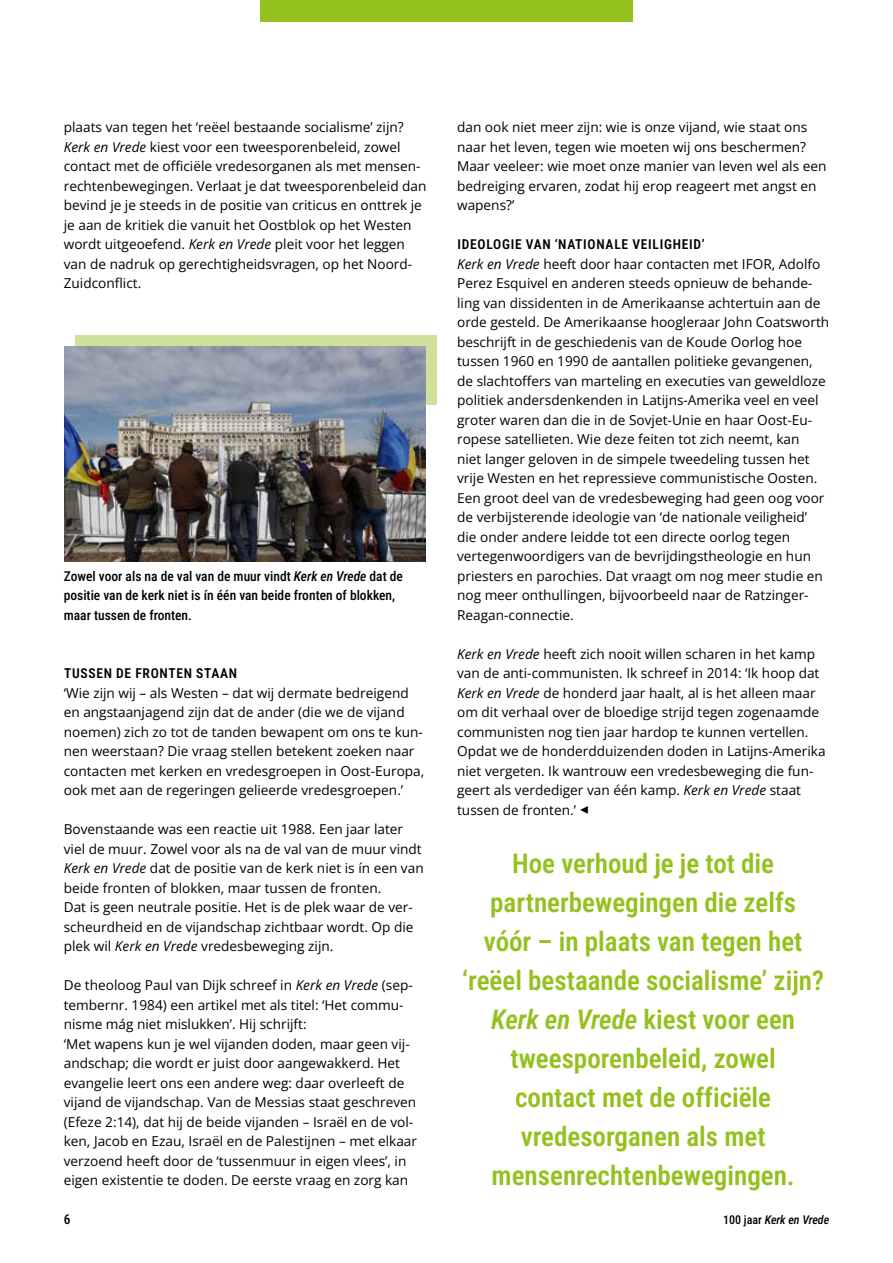
<style>
.page{position:relative;width:893px;height:1263px;background:#fff}
.page>*{position:absolute;margin:0;border:0;box-sizing:border-box;transform-origin:0 0}
.t1{font:600 27px/39px "Roboto Condensed";color:#95c11f;text-align:center}
.t2{font:13.65px/19.5px "Open Sans";color:#000}
.t3{font:500 13.5px/19.5px "Roboto Condensed";color:#000}
.t4{font:600 13.5px "Roboto Condensed";letter-spacing:.055em;color:#000}
.t5{font:italic 500 12px "Roboto Condensed";color:#000}
.s1{font-style:italic}
.s2{font-family:"Alegreya Sans";font-size:27px}
.s3{font-style:normal}
</style>
<div class="page">
<div style="left:260px;top:0;width:372px;height:21px;background:#95c11f"></div>
<div style="left:75px;top:335px;width:361px;height:70px;background:#cfe09b"></div>
<img style="left:64px;top:346px;width:362px;height:215px">
<p class="t2" style="left:64px;top:117px;width:364px">plaats van tegen het ‘reëel bestaande socialisme’ zijn?<br><span class="s1">Kerk en Vrede</span> kiest voor een tweesporenbeleid, zowel contact met de officiële vredesorganen als met mensen&shy;rechtenbewegingen. Verlaat je dat tweesporenbeleid dan bevind je je steeds in de positie van criticus en onttrek je je aan de kritiek die vanuit het Oostblok op het Westen wordt uitgeoefend. <span class="s1">Kerk en Vrede</span> pleit voor het leggen van de nadruk op gerechtigheidsvragen, op het Noord-Zuidconflict.</p>
<p class="t3" style="left:64px;top:565px;width:341px">Zowel voor als na de val van de muur vindt <span class="s1">Kerk en Vrede</span> dat de positie van de kerk niet is ín één van beide fronten of blokken, maar tussen de fronten.</p>
<p class="t4" style="left:64px;top:664px;width:175px">TUSSEN DE FRONTEN STAAN</p>
<p class="t2" style="left:64px;top:682px;width:362px">‘Wie zijn wij – als Westen – dat wij dermate bedreigend en angstaanjagend zijn dat de ander (die we de vijand noemen) zich zo tot de tanden bewapent om ons te kun&shy;nen weerstaan? Die vraag stellen betekent zoeken naar contacten met kerken en vredesgroepen in Oost-Europa, ook met aan de regeringen gelieerde vredesgroepen.’</p>
<p class="t2" style="left:64px;top:819px;width:361px">Bovenstaande was een reactie uit 1988. Een jaar later viel de muur. Zowel voor als na de val van de muur vindt <span class="s1">Kerk en Vrede</span> dat de positie van de kerk niet is ín een van beide fronten of blokken, maar tussen de fronten.<br>Dat is geen neutrale positie. Het is de plek waar de ver&shy;scheurdheid en de vijandschap zichtbaar wordt. Op die plek wil <span class="s1">Kerk en Vrede</span> vredesbeweging zijn.</p>
<p class="t2" style="left:64px;top:975px;width:355px">De theoloog Paul van Dijk schreef in <span class="s1">Kerk en Vrede</span> (sep&shy;tembernr. 1984) een artikel met als titel: ‘Het commu&shy;nisme mág niet mislukken’. Hij schrijft:<br>‘Met wapens kun je wel vijanden doden, maar geen vij&shy;andschap; die wordt er juist door aangewakkerd. Het evangelie leert ons een andere weg: daar overleeft de vijand de vijandschap. Van de Messias staat geschreven (Efeze 2:14), dat hij de beide vijanden – Israël en de vol&shy;ken, Jacob en Ezau, Israël en de Palestijnen – met elkaar verzoend heeft door de ‘tussenmuur in eigen vlees’, in eigen existentie te doden. De eerste vraag en zorg kan</p>
<p class="t2" style="left:457px;top:117px;width:371px">dan ook niet meer zijn: wie is onze vijand, wie staat ons naar het leven, tegen wie moeten wij ons beschermen?<br>Maar veeleer: wie moet onze manier van leven wel als een bedreiging ervaren, zodat hij erop reageert met angst en wapens?’</p>
<p class="t4" style="left:457px;top:235px;width:249px">IDEOLOGIE VAN ‘NATIONALE VEILIGHEID’</p>
<p class="t2" style="left:457px;top:253px;width:374px"><span class="s1">Kerk en Vrede</span> heeft door haar contacten met IFOR, Adolfo Perez Esquivel en anderen steeds opnieuw de behande&shy;ling van dissidenten in de Amerikaanse achtertuin aan de orde gesteld. De Amerikaanse hoogleraar John Coatsworth beschrijft in de geschiedenis van de Koude Oorlog hoe tussen 1960 en 1990 de aantallen politieke gevangenen, de slachtoffers van marteling en executies van geweldloze politiek andersdenkenden in Latijns-Amerika veel en veel groter waren dan die in de Sovjet-Unie en haar Oost-Eu&shy;ropese satellieten. Wie deze feiten tot zich neemt, kan<br>niet langer geloven in de simpele tweedeling tussen het vrije Westen en het repressieve communistische Oosten.<br>Een groot deel van de vredesbeweging had geen oog voor de verbijsterende ideologie van ‘de nationale veiligheid’ die onder andere leidde tot een directe oorlog tegen vertegenwoordigers van de bevrijdingstheologie en hun priesters en parochies. Dat vraagt om nog meer studie en nog meer onthullingen, bijvoorbeeld naar de Ratzinger-Reagan-connectie.</p>
<p class="t2" style="left:457px;top:644px;width:370px"><span class="s1">Kerk en Vrede</span> heeft zich nooit willen scharen in het kamp van de anti-communisten. Ik schreef in 2014: ‘Ik hoop dat <span class="s1">Kerk en Vrede</span> de honderd jaar haalt, al is het alleen maar om dit verhaal over de bloedige strijd tegen zogenaamde communisten nog tien jaar hardop te kunnen vertellen.<br>Opdat we de honderdduizenden doden in Latijns-Amerika niet vergeten. Ik wantrouw een vredesbeweging die fun&shy;geert als verdediger van één kamp. <span class="s1">Kerk en Vrede</span> staat tussen de fronten.’ <span class="s2">◀</span></p>
<p class="t1" style="left:462px;top:843px;width:363px">Hoe verhoud je je tot die partnerbewegingen die zelfs<br>vóór – in plaats van tegen het ‘reëel bestaande socialisme’ zijn?<br><span class="s1">Kerk en Vrede</span> kiest voor een tweesporenbeleid, zowel<br>contact met de officiële vredesorganen als met mensenrechtenbewegingen.</p>
<p class="t3" style="left:64px;top:1209px;width:8px">6</p>
<p class="t5" style="left:723px;top:1211px;width:108px"><span class="s3">100 jaar</span> Kerk en Vrede</p>
</div>
